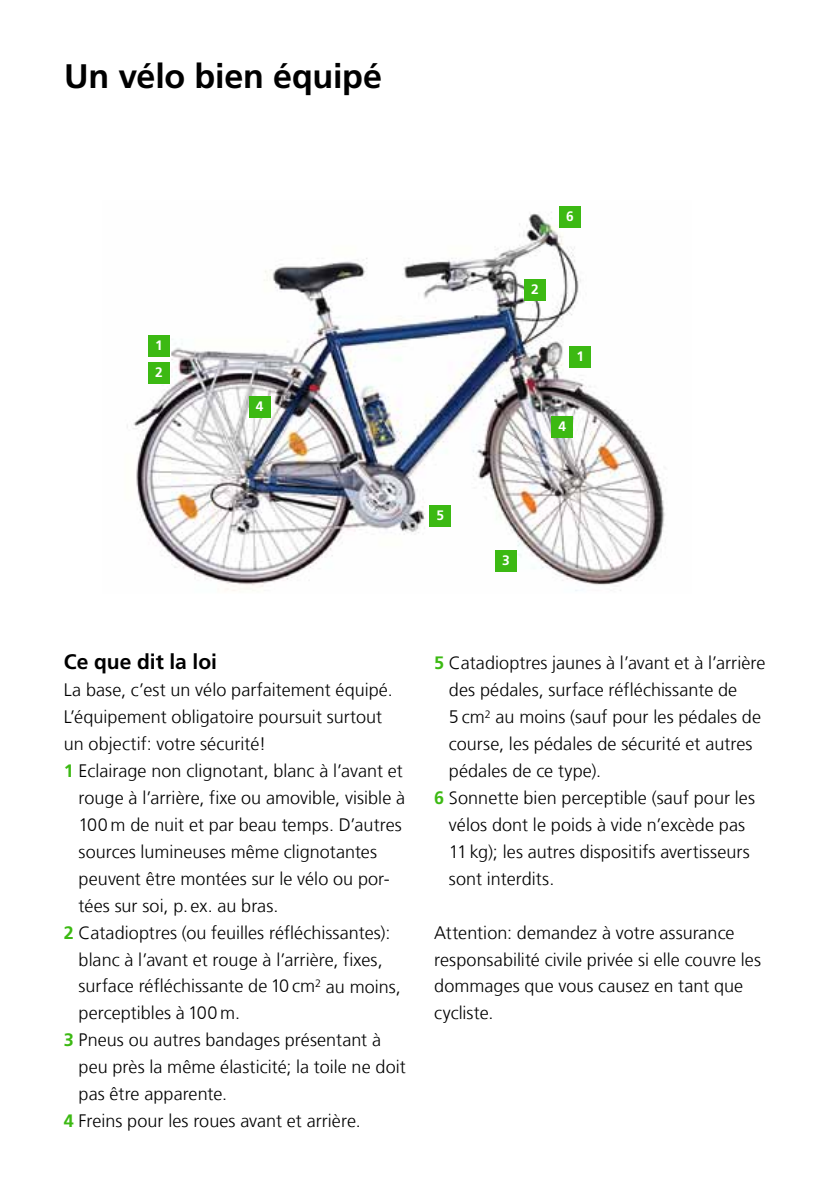
<style>
.page{position:relative;width:840px;height:1191px;background:#fff}
.page>*{position:absolute;margin:0;border:0;box-sizing:border-box;transform-origin:0 0}
.t1{font:700 34px "Frutiger LT Com";letter-spacing:-.005em;color:#000}
.t2{font:700 21px "Frutiger LT Com";color:#000}
.t3{font:300 18px/27px "Frutiger LT Com";letter-spacing:.005em;color:#000}
.t4{font:700 13.6px "Frutiger LT Com";color:#fff}
.s1{font-weight:700;color:#3cb913}
</style>
<div class="page">
<img style="left:127px;top:206px;width:538px;height:385px">
<div style="left:569px;top:346px;width:21px;height:22px;background:#3cb913"></div>
<div style="left:148px;top:335px;width:22px;height:22px;background:#3cb913"></div>
<div style="left:524px;top:279px;width:21px;height:22px;background:#3cb913"></div>
<div style="left:148px;top:362px;width:22px;height:22px;background:#3cb913"></div>
<div style="left:495px;top:550px;width:21px;height:22px;background:#3cb913"></div>
<div style="left:429px;top:505px;width:22px;height:21px;background:#3cb913"></div>
<div style="left:559px;top:207px;width:21px;height:21px;background:#3cb913"></div>
<div style="left:551px;top:416px;width:22px;height:22px;background:#3cb913"></div>
<div style="left:249px;top:396px;width:21px;height:22px;background:#3cb913"></div>
<h1 class="t1" style="left:64px;top:56px;width:319px">Un vélo bien équipé</h1>
<p class="t4" style="left:155px;top:337px;width:9px">1</p>
<p class="t4" style="left:155px;top:364px;width:9px">2</p>
<p class="t4" style="left:256px;top:398px;width:9px">4</p>
<p class="t4" style="left:436px;top:507px;width:9px">5</p>
<p class="t4" style="left:566px;top:209px;width:9px">6</p>
<p class="t4" style="left:531px;top:281px;width:9px">2</p>
<p class="t4" style="left:576px;top:348px;width:9px">1</p>
<p class="t4" style="left:558px;top:418px;width:9px">4</p>
<p class="t4" style="left:502px;top:552px;width:9px">3</p>
<p class="t2" style="left:64px;top:649px;width:155px">Ce que dit la loi</p>
<p class="t3" style="left:64px;top:676px;width:330px">La base, c’est un vélo parfaitement équipé.</p>
<p class="t3" style="left:64px;top:703px;width:320px">L’équipement obligatoire poursuit surtout</p>
<p class="t3" style="left:64px;top:730px;width:204px">un objectif: votre sécurité!</p>
<p class="t3" style="left:64px;top:757px;width:340px"><span class="s1">1</span> Eclairage non clignotant, blanc à l’avant et</p>
<p class="t3" style="left:79px;top:784px;width:328px">rouge à l’arrière, fixe ou amovible, visible à</p>
<p class="t3" style="left:79px;top:811px;width:324px">100 m de nuit et par beau temps. D’autres</p>
<p class="t3" style="left:79px;top:838px;width:300px">sources lumineuses même clignotantes</p>
<p class="t3" style="left:79px;top:865px;width:312px">peuvent être montées sur le vélo ou por-</p>
<p class="t3" style="left:79px;top:892px;width:201px">tées sur soi, p. ex. au bras.</p>
<p class="t3" style="left:64px;top:919px;width:328px"><span class="s1">2</span> Catadioptres (ou feuilles réfléchissantes):</p>
<p class="t3" style="left:79px;top:946px;width:305px">blanc à l’avant et rouge à l’arrière, fixes,</p>
<p class="t3" style="left:79px;top:973px;width:324px">surface réfléchissante de 10 cm<sup>2</sup> au moins,</p>
<p class="t3" style="left:79px;top:999px;width:163px">perceptibles à 100 m.</p>
<p class="t3" style="left:64px;top:1026px;width:318px"><span class="s1">3</span> Pneus ou autres bandages présentant à</p>
<p class="t3" style="left:79px;top:1053px;width:328px">peu près la même élasticité; la toile ne doit</p>
<p class="t3" style="left:79px;top:1080px;width:150px">pas être apparente.</p>
<p class="t3" style="left:64px;top:1107px;width:298px"><span class="s1">4</span> Freins pour les roues avant et arrière.</p>
<p class="t3" style="left:434px;top:649px;width:332px"><span class="s1">5</span> Catadioptres jaunes à l’avant et à l’arrière</p>
<p class="t3" style="left:448px;top:676px;width:290px">des pédales, surface réfléchissante de</p>
<p class="t3" style="left:448px;top:703px;width:313px">5 cm<sup>2</sup> au moins (sauf pour les pédales de</p>
<p class="t3" style="left:448px;top:730px;width:305px">course, les pédales de sécurité et autres</p>
<p class="t3" style="left:448px;top:757px;width:154px">pédales de ce type).</p>
<p class="t3" style="left:434px;top:784px;width:322px"><span class="s1">6</span> Sonnette bien perceptible (sauf pour les</p>
<p class="t3" style="left:448px;top:811px;width:297px">vélos dont le poids à vide n’excède pas</p>
<p class="t3" style="left:448px;top:838px;width:302px">11 kg); les autres dispositifs avertisseurs</p>
<p class="t3" style="left:448px;top:865px;width:107px">sont interdits.</p>
<p class="t3" style="left:434px;top:919px;width:328px">Attention: demandez à votre assurance responsabilité civile privée si elle couvre les dommages que vous causez en tant que cycliste.</p>
</div>
